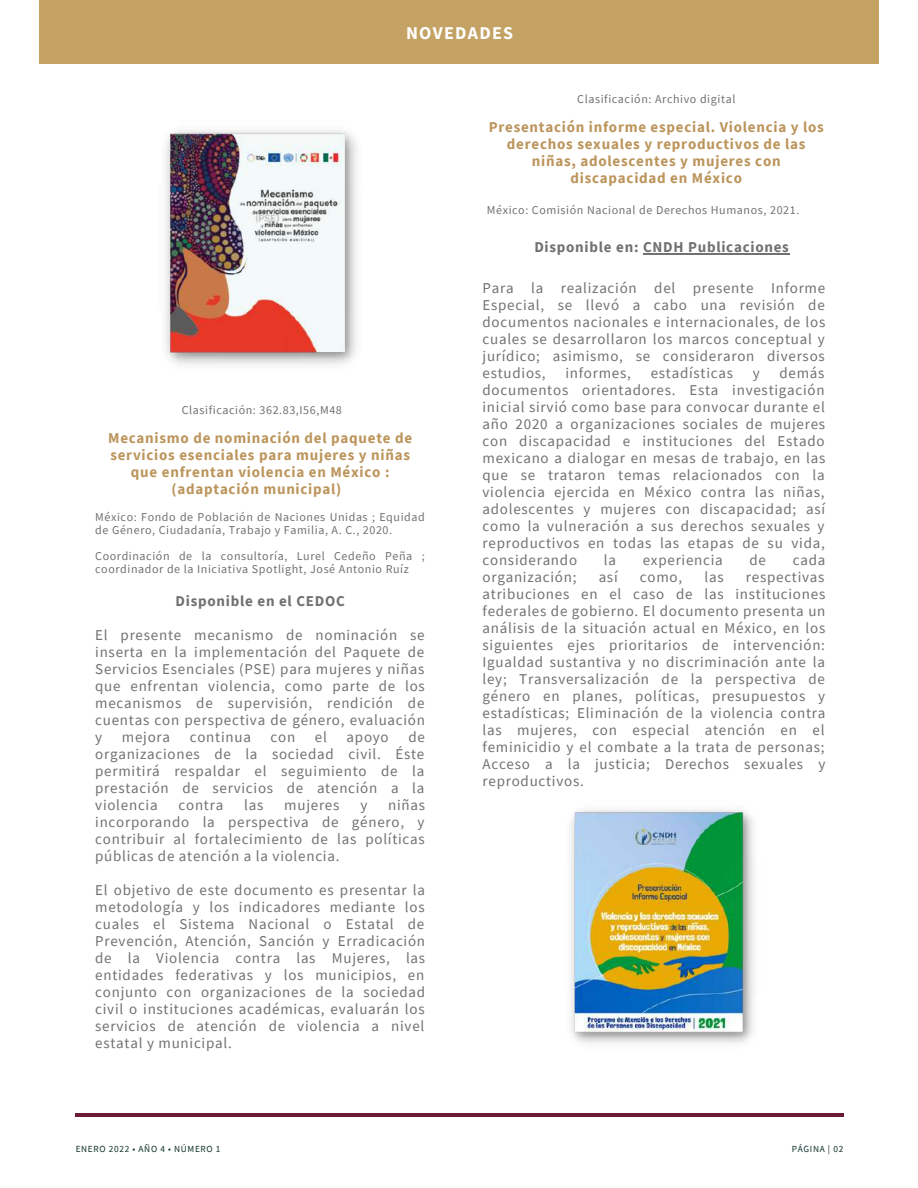
<style>
.page{position:relative;width:918px;height:1188px;background:#fff}
.page>*{position:absolute;margin:0;border:0;box-sizing:border-box;transform-origin:0 0}
.t1{font:700 18px "Source Sans Pro";letter-spacing:.07em;color:#fff}
.t2{font:15px/17px "Source Sans Pro";letter-spacing:.05em;color:#6f7271;text-align:justify}
.t3{font:700 15px/17px "Source Sans Pro";letter-spacing:.05em;color:#bc955c;text-align:center}
.t4{font:700 15px "Source Sans Pro";letter-spacing:.05em;color:#6f7271}
.t5{font:12px/13px "Source Sans Pro";letter-spacing:.05em;color:#6f7271}
.t6{font:9.3px "Source Sans Pro";letter-spacing:.07em;color:#10312b}
</style>
<div class="page">
<div style="left:39px;top:0;width:839px;height:63px;background:#c4a264"></div>
<hr style="left:75px;top:1113px;width:769px;height:4px;background:#691c32">
<img style="left:165px;top:130px;width:192px;height:234px">
<img style="left:571px;top:809px;width:183px;height:234px">
<hr style="left:643px;top:253px;width:147px;height:1px;background:#6f7271">
<p class="t1" style="left:406px;top:22px;width:109px">NOVEDADES</p>
<p class="t5" style="left:182px;top:403px;width:162px">Clasificación: 362.83,I56,M48</p>
<p class="t3" style="left:108px;top:429px;width:306px">Mecanismo de nominación del paquete de servicios esenciales para mujeres y niñas que enfrentan violencia en México : (adaptación municipal)</p>
<p class="t5" style="left:95px;top:510px;width:331px">México: Fondo de Población de Naciones Unidas ; Equidad de Género, Ciudadanía, Trabajo y Familia, A. C., 2020.</p>
<p class="t5" style="left:95px;top:549px;width:331px">Coordinación de la consultoría, Lurel Cedeño Peña ; coordinador de la Iniciativa Spotlight, José Antonio Ruíz</p>
<p class="t4" style="left:176px;top:591px;width:171px">Disponible en el CEDOC</p>
<p class="t2" style="left:95px;top:626px;width:331px">El presente mecanismo de nominación se inserta en la implementación del Paquete de Servicios Esenciales (PSE) para mujeres y niñas que enfrentan violencia, como parte de los mecanismos de supervisión, rendición de cuentas con perspectiva de género, evaluación y</p>
<p class="t2" style="left:95px;top:728px;width:331px;text-indent:313px">de organizaciones de la sociedad civil. Éste permitirá respaldar el seguimiento de la prestación de servicios de atención a la violencia</p>
<p class="t2" style="left:122px;top:728px;width:50px">mejora</p>
<p class="t2" style="left:190px;top:728px;width:63px">continua</p>
<p class="t2" style="left:271px;top:728px;width:26px">con</p>
<p class="t2" style="left:315px;top:728px;width:14px">el</p>
<p class="t2" style="left:347px;top:728px;width:44px">apoyo</p>
<p class="t2" style="left:95px;top:796px;width:331px;text-indent:293px">niñas incorporando la perspectiva de género, y contribuir al fortalecimiento de las políticas públicas de atención a la violencia.</p>
<p class="t2" style="left:95px;top:881px;width:331px">El objetivo de este documento es presentar la metodología y los indicadores mediante los cuales el Sistema Nacional o Estatal de Prevención, Atención, Sanción y Erradicación de la Violencia contra las Mujeres, las entidades federativas y los municipios, en conjunto con organizaciones de la sociedad civil o instituciones académicas, evaluarán los servicios de atención de violencia a nivel estatal y municipal.</p>
<p class="t2" style="left:179px;top:796px;width:46px">contra</p>
<p class="t2" style="left:244px;top:796px;width:21px">las</p>
<p class="t2" style="left:284px;top:796px;width:57px">mujeres</p>
<p class="t2" style="left:360px;top:796px;width:9px">y</p>
<p class="t5" style="left:577px;top:92px;width:160px">Clasificación: Archivo digital</p>
<p class="t3" style="left:489px;top:118px;width:337px">Presentación informe especial. Violencia y los derechos sexuales y reproductivos de las niñas, adolescentes y mujeres con discapacidad en México</p>
<p class="t5" style="left:487px;top:203px;width:314px">México: Comisión Nacional de Derechos Humanos, 2021.</p>
<p class="t4" style="left:534px;top:237px;width:256px">Disponible en: CNDH Publicaciones</p>
<p class="t2" style="left:483px;top:279px;width:344px">Para la realización del presente Informe Especial, se llevó a cabo una revisión de documentos nacionales e internacionales, de los cuales se desarrollaron los marcos conceptual y jurídico; asimismo, se consideraron diversos estudios,</p>
<p class="t2" style="left:483px;top:364px;width:344px;text-indent:297px">demás documentos orientadores. Esta investigación inicial sirvió como base para convocar durante el año 2020 a organizaciones sociales de mujeres con discapacidad e instituciones del Estado mexicano a dialogar en mesas de trabajo, en las que se trataron temas relacionados con la violencia ejercida en México contra las niñas, adolescentes y mujeres con discapacidad; así como la vulneración a sus derechos sexuales y reproductivos en todas las etapas de su vida, considerando</p>
<p class="t2" style="left:565px;top:364px;width:67px">informes,</p>
<p class="t2" style="left:651px;top:364px;width:84px">estadísticas</p>
<p class="t2" style="left:753px;top:364px;width:9px">y</p>
<p class="t2" style="left:604px;top:551px;width:14px">la</p>
<p class="t2" style="left:643px;top:551px;width:82px">experiencia</p>
<p class="t2" style="left:750px;top:551px;width:18px">de</p>
<p class="t2" style="left:793px;top:551px;width:34px">cada</p>
<p class="t2" style="left:483px;top:568px;width:95px">organización;</p>
<p class="t2" style="left:599px;top:568px;width:21px">así</p>
<p class="t2" style="left:640px;top:568px;width:44px">como,</p>
<p class="t2" style="left:704px;top:568px;width:21px">las</p>
<p class="t2" style="left:483px;top:568px;width:344px;text-indent:263px">respectivas atribuciones en el caso de las instituciones federales de gobierno. El documento presenta un análisis de la situación actual en México, en los siguientes ejes prioritarios de intervención:<br>Igualdad sustantiva y no discriminación ante la ley; Transversalización de la perspectiva de género en planes, políticas, presupuestos y estadísticas; Eliminación de la violencia contra las mujeres, con especial atención en el feminicidio y el combate a la trata de personas; Acceso a la justicia; Derechos sexuales y reproductivos.</p>
<p class="t6" style="left:76px;top:1143px;width:146px">ENERO 2022 • AÑO 4 • NÚMERO 1</p>
<p class="t6" style="left:792px;top:1143px;width:53px">PÁGINA | 02</p>
</div>
